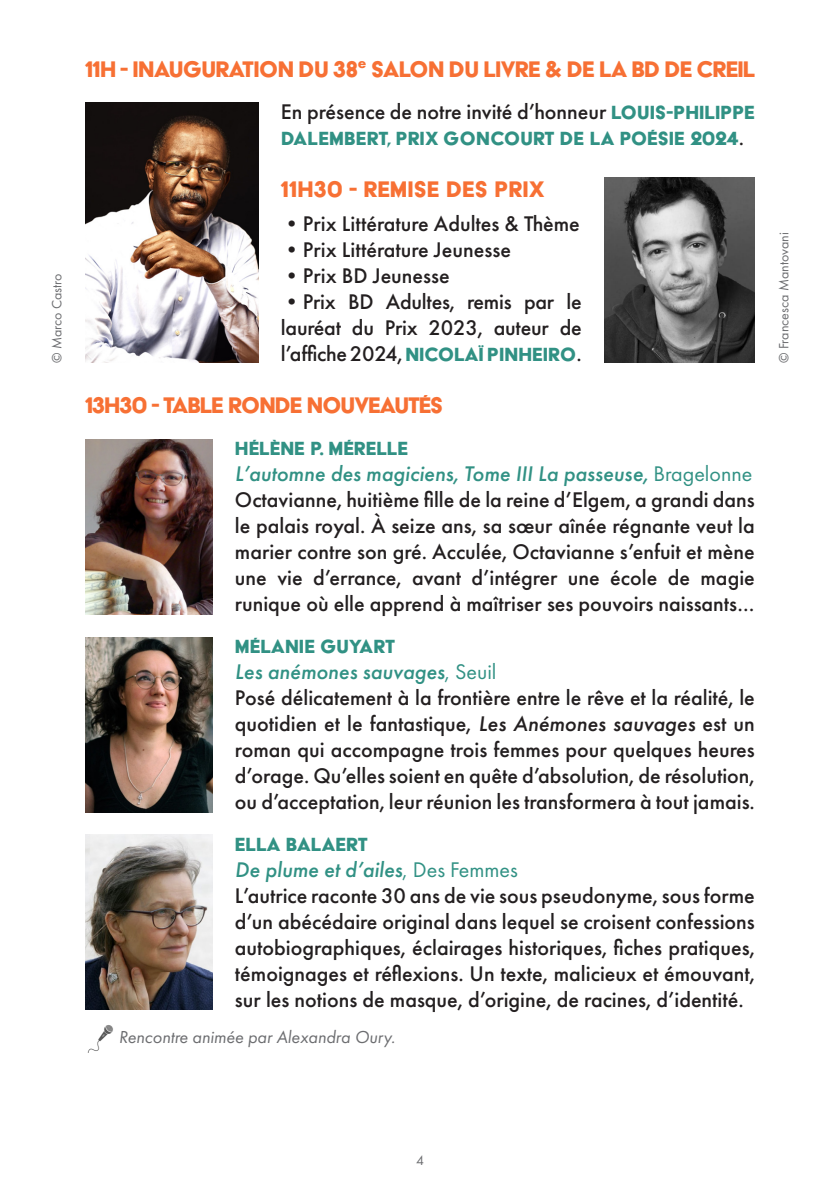
<style>
.page{position:relative;width:840px;height:1191px;background:#fff}
.page>*{position:absolute;margin:0;border:0;box-sizing:border-box;transform-origin:0 0}
.t1{font:26px "Acier BAT Text Solid";letter-spacing:-.03em;color:#f77034}
.t2{font:26px "Acier BAT Text Solid";color:#f77034}
.t3{font:500 22px/26px "Futura PT";color:#231f20;text-align:justify}
.t4{font:22px/26px "Acier BAT Text Solid";color:#319184}
.t5{font:italic 500 22px "Futura PT";color:#319184}
.t6{font:italic 18px "Futura PT";color:#6c6d70}
.t7{font:14px "Futura PT";color:#6c6d70}
.s1{font-family:"Futura PT";font-weight:500;color:#231f20}
.s2{font-family:"Acier BAT Text Solid";font-weight:400;color:#319184}
.s3{font-weight:400;font-style:normal}
.s4{font-style:italic}
</style>
<div class="page">
<img style="left:85px;top:102px;width:173px;height:261px">
<img style="left:604px;top:177px;width:150px;height:186px">
<img style="left:85px;top:439px;width:127px;height:175px">
<img style="left:88px;top:1025px;width:25px;height:27px">
<img style="left:85px;top:637px;width:127px;height:175px">
<img style="left:85px;top:834px;width:127px;height:175px">
<p class="t7" style="left:48px;top:363px;width:91px;rotate:-90deg">© Marco Castro</p>
<p class="t1" style="left:85px;top:55px;width:671px">11H - INAUGURATION DU 38<sup>e</sup> SALON DU LIVRE &amp; DE LA BD DE CREIL</p>
<p class="t4" style="left:281px;top:99px;width:475px"><span class="s1">En présence de notre invité d’honneur</span> LOUIS-PHILIPPE<br>DALEMBERT, PRIX GONCOURT DE LA POÉSIE 2024<span class="s1">.</span></p>
<p class="t2" style="left:281px;top:175px;width:265px">11H30 - REMISE DES PRIX</p>
<p class="t3" style="left:281px;top:210px;width:300px">•Prix Littérature Adultes &amp; Thème</p>
<p class="t3" style="left:281px;top:236px;width:231px">•Prix Littérature Jeunesse</p>
<p class="t3" style="left:281px;top:262px;width:170px">•Prix BD Jeunesse</p>
<p class="t3" style="left:281px;top:288px;width:302px">•Prix BD Adultes, remis par le lauréat du Prix 2023, auteur de l’affiche 2024, <span class="s2">NICOLAÏ PINHEIRO</span>.</p>
<p class="t1" style="left:85px;top:391px;width:359px">13H30 - TABLE RONDE NOUVEAUTÉS</p>
<p class="t4" style="left:235px;top:435px;width:174px">HÉLÈNE P. MÉRELLE</p>
<p class="t5" style="left:235px;top:460px;width:518px">L’automne des magiciens, Tome III La passeuse, <span class="s3">Bragelonne</span></p>
<p class="t3" style="left:235px;top:486px;width:521px">Octavianne, huitième fille de la reine d’Elgem, a grandi dans le palais royal. À seize ans, sa sœur aînée régnante veut la marier contre son gré. Acculée, Octavianne s’enfuit et mène une vie d’errance, avant d’intégrer une école de magie runique où elle apprend à maîtriser ses pouvoirs naissants…</p>
<p class="t4" style="left:235px;top:633px;width:162px">MÉLANIE GUYART</p>
<p class="t5" style="left:235px;top:658px;width:263px">Les anémones sauvages<span class="s3">, Seuil</span></p>
<p class="t3" style="left:235px;top:684px;width:521px">Posé délicatement à la frontière entre le rêve et la réalité, le quotidien et le fantastique, <span class="s4">Les Anémones sauvages</span> est un roman qui accompagne trois femmes pour quelques heures d’orage. Qu’elles soient en quête d’absolution, de résolution, ou d’acceptation, leur réunion les transformera à tout jamais.</p>
<p class="t4" style="left:235px;top:831px;width:134px">ELLA BALAERT</p>
<p class="t5" style="left:235px;top:856px;width:284px">De plume et d’ailes<span class="s3">, Des Femmes</span></p>
<p class="t3" style="left:235px;top:882px;width:521px">L’autrice raconte 30 ans de vie sous pseudonyme, sous forme d’un abécédaire original dans lequel se croisent confessions autobiographiques, éclairages historiques, fiches pratiques, témoignages et réflexions. Un texte, malicieux et émouvant, sur les notions de masque, d’origine, de racines, d’identité.</p>
<p class="t6" style="left:119px;top:1026px;width:278px">Rencontre animée par Alexandra Oury.</p>
<p class="t7" style="left:775px;top:363px;width:132px;rotate:-90deg">© Francesca Mantovani</p>
<p class="t7" style="left:416px;top:1152px;width:9px">4</p>
</div>
